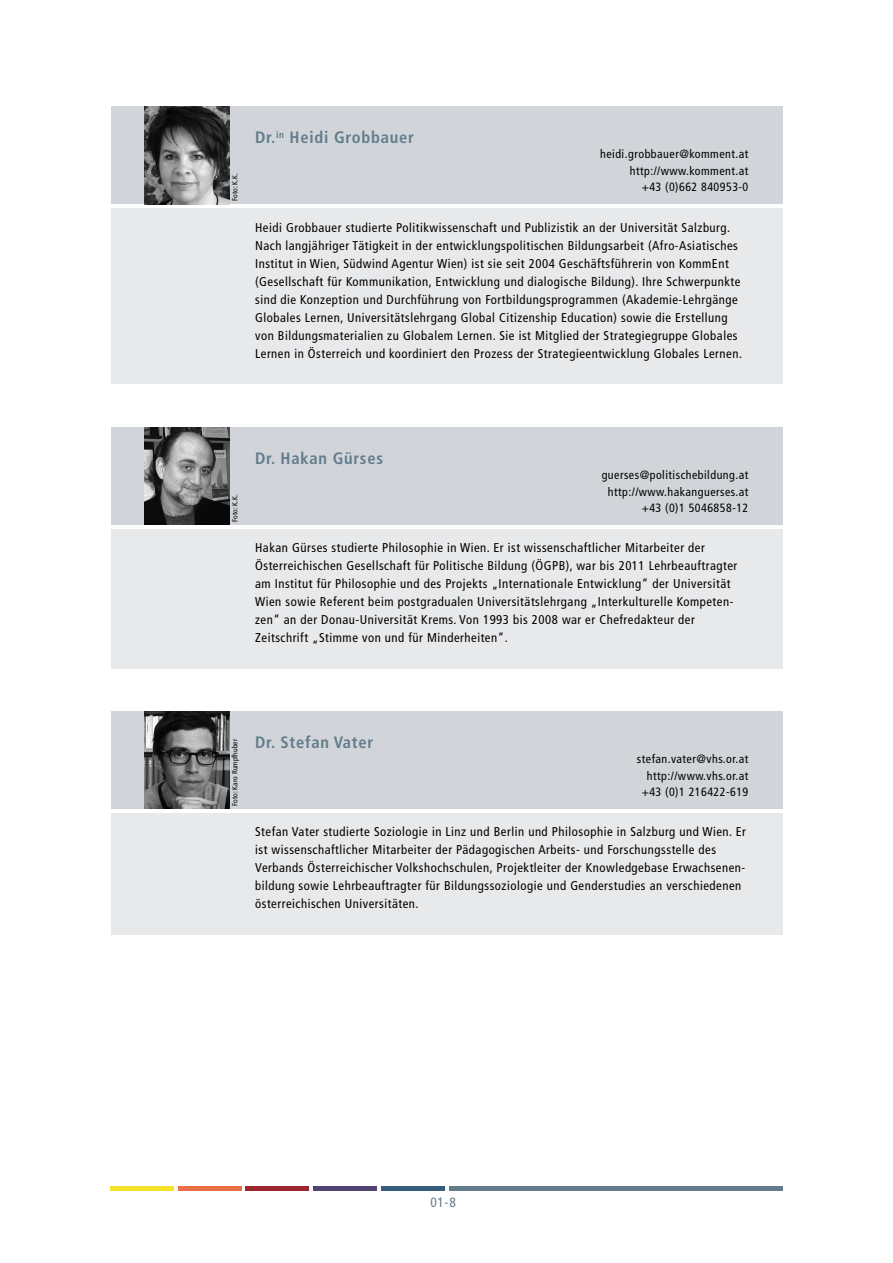
<style>
.page{position:relative;width:893px;height:1263px;background:#fff}
.page>*{position:absolute;margin:0;border:0;box-sizing:border-box;transform-origin:0 0}
.t1{font:700 condensed 16.5px "Frutiger LT Std";letter-spacing:.045em;color:#627c8c}
.t2{font:condensed 13.5px "Frutiger LT Std";color:#627c8c}
.t3{font:condensed 12.75px/18px "Frutiger LT Std";letter-spacing:.04em;color:#000}
.t4{font:condensed 12px/16.5px "Frutiger LT Std";letter-spacing:.04em;color:#000;text-align:right}
.t5{font:condensed 7.5px "Frutiger LT Std";letter-spacing:.005em;color:#000}
</style>
<div class="page">
<div style="left:111px;top:1186px;width:63px;height:5px;background:#f6e329"></div>
<div style="left:178px;top:1186px;width:64px;height:5px;background:#eb6f46"></div>
<div style="left:246px;top:1186px;width:63px;height:5px;background:#9b2731"></div>
<div style="left:313px;top:1186px;width:64px;height:5px;background:#524472"></div>
<div style="left:381px;top:1186px;width:63px;height:5px;background:#365d7b"></div>
<div style="left:449px;top:1186px;width:333px;height:5px;background:#627c8c"></div>
<div style="left:111px;top:427px;width:671px;height:98px;background:#d1d5d9"></div>
<div style="left:111px;top:529px;width:671px;height:139px;background:#e8e9eb"></div>
<img style="left:145px;top:427px;width:85px;height:98px">
<div style="left:111px;top:106px;width:671px;height:98px;background:#d1d5d9"></div>
<div style="left:111px;top:208px;width:671px;height:176px;background:#e8e9eb"></div>
<img style="left:145px;top:106px;width:85px;height:98px">
<div style="left:111px;top:711px;width:671px;height:98px;background:#d1d5d9"></div>
<div style="left:111px;top:813px;width:671px;height:122px;background:#e8e9eb"></div>
<img style="left:145px;top:711px;width:85px;height:98px">
<p class="t5" style="left:230px;top:201px;width:29px;rotate:-90deg">Foto: K.K.</p>
<p class="t1" style="left:255px;top:128px;width:160px">Dr.<sup>in</sup> Heidi Grobbauer</p>
<p class="t4" style="left:600px;top:146px;width:150px">heidi.grobbauer@komment.at http://www.komment.at<br>+43 (0)662 840953-0</p>
<p class="t3" style="left:255px;top:218px;width:488px">Heidi Grobbauer studierte Politikwissenschaft und Publizistik an der Universität Salzburg.<br>Nach langjähriger Tätigkeit in der entwicklungspolitischen Bildungsarbeit (Afro-Asiatisches Institut in Wien, Südwind Agentur Wien) ist sie seit 2004 Geschäftsführerin von KommEnt (Gesellschaft für Kommunikation, Entwicklung und dialogische Bildung). Ihre Schwerpunkte sind die Konzeption und Durchführung von Fortbildungsprogrammen (Akademie-Lehrgänge Globales Lernen, Universitätslehrgang Global Citizenship Education) sowie die Erstellung von Bildungsmaterialien zu Globalem Lernen. Sie ist Mitglied der Strategiegruppe Globales Lernen in Österreich und koordiniert den Prozess der Strategieentwicklung Globales Lernen.</p>
<p class="t5" style="left:230px;top:521px;width:29px;rotate:-90deg">Foto: K.K.</p>
<p class="t1" style="left:255px;top:448px;width:129px">Dr. Hakan Gürses</p>
<p class="t4" style="left:602px;top:467px;width:148px">guerses@politischebildung.at http://www.hakanguerses.at +43 (0)1 5046858-12</p>
<p class="t3" style="left:255px;top:539px;width:484px">Hakan Gürses studierte Philosophie in Wien. Er ist wissenschaftlicher Mitarbeiter der Österreichischen Gesellschaft für Politische Bildung (ÖGPB), war bis 2011 Lehrbeauftragter am Institut für Philosophie und des Projekts „Internationale Entwicklung“ der Universität Wien sowie Referent beim postgradualen Universitätslehrgang „Interkulturelle Kompeten&shy;zen“ an der Donau-Universität Krems. Von 1993 bis 2008 war er Chefredakteur der Zeitschrift „Stimme von und für Minderheiten“.</p>
<p class="t5" style="left:230px;top:805px;width:68px;rotate:-90deg">Foto: Karo Rumpfhuber</p>
<p class="t1" style="left:255px;top:732px;width:120px">Dr. Stefan Vater</p>
<p class="t4" style="left:637px;top:751px;width:113px">stefan.vater@vhs.or.at http://www.vhs.or.at +43 (0)1 216422-619</p>
<p class="t3" style="left:255px;top:823px;width:492px">Stefan Vater studierte Soziologie in Linz und Berlin und Philosophie in Salzburg und Wien. Er ist wissenschaftlicher Mitarbeiter der Pädagogischen Arbeits- und Forschungsstelle des Verbands Österreichischer Volkshochschulen, Projektleiter der Knowledgebase Erwachsenen&shy;bildung sowie Lehrbeauftragter für Bildungssoziologie und Genderstudies an verschiedenen österreichischen Universitäten.</p>
<p class="t2" style="left:430px;top:1195px;width:27px">01-8</p>
</div>
